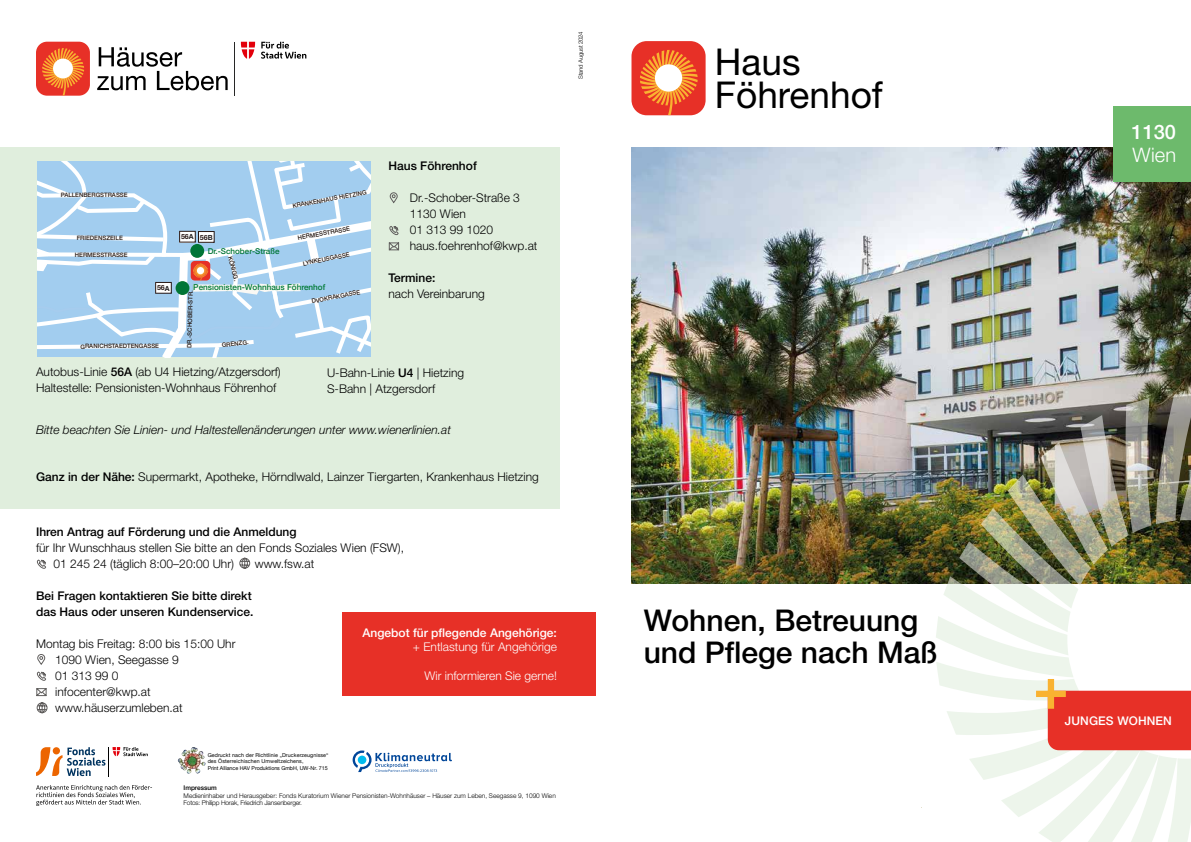
<style>
.page{position:relative;width:1191px;height:842px;background:#fff}
.page>*{position:absolute;margin:0;border:0;box-sizing:border-box;transform-origin:0 0}
.t1{font:37px/33px "Helvetica Neue LT Pro";color:#000}
.t2{font:36.5px/32.6px "Helvetica Neue LT Pro";color:#000}
.t3{font:500 30px/32px "Helvetica Neue LT Pro";color:#000}
.t4{font:500 20px "Helvetica Neue LT Pro";color:#fff}
.t5{font:300 20px "Helvetica Neue LT Pro";color:#fff}
.t6{font:300 12px/16px "Helvetica Neue LT Pro";color:#000}
.t7{font:500 12px/16px "Helvetica Neue LT Pro";color:#000}
.t8{font:italic 300 12px "Helvetica Neue LT Pro";color:#000}
.t9{font:300 12px "Helvetica Neue LT Pro";color:#fff}
.t10{font:500 12px "Helvetica Neue LT Pro";color:#fff}
.t11{font:500 8.1px "Helvetica Neue";color:#007a35}
.t12{font:500 8px "Helvetica Neue";color:#007536}
.t13{font:700 7px "Helvetica Neue LT Std";color:#261613}
.t14{font:300 6.5px/7.8px "Helvetica Neue LT Pro";color:#000}
.t15{font:500 6.5px "Helvetica Neue LT Pro";letter-spacing:-.005em;color:#000}
.t16{font:500 6px "Helvetica Neue";letter-spacing:-.005em;color:#241813}
.t17{font:300 6px "Helvetica Neue LT Pro";letter-spacing:-.025em;color:#000}
.t18{font:5.4px/6.4px "Helvetica Neue";letter-spacing:.015em;color:#000}
.s1{font-size:7.1px;color:#211e1f}
.s2{font-family:"Helvetica Neue LT Std";font-weight:700;font-size:10.6px}
.s3{font-weight:500}
</style>
<div class="page">
<svg style="left:97px;top:47px;width:131px;height:43px"></svg>
<div style="left:36px;top:42px;width:54px;height:54px;background:#e73027;border-radius:11px"></div>
<svg style="left:42px;top:48px;width:42px;height:47px"></svg>
<div style="left:53px;top:59px;width:20px;height:19px;background:#fff;border-radius:50%"></div>
<hr style="left:234px;top:42px;width:1px;height:53px;background:#272726">
<svg style="left:241px;top:42px;width:14px;height:17px"></svg>
<svg style="left:261px;top:42px;width:45px;height:17px"></svg>
<div style="left:0;top:147px;width:559px;height:362px;background:#e0eedd"></div>
<svg style="left:36px;top:559px;width:10px;height:10px"></svg>
<svg style="left:240px;top:557px;width:11px;height:12px"></svg>
<svg style="left:36px;top:654px;width:12px;height:59px"></svg>
<div style="left:631px;top:41px;width:74px;height:74px;background:#e73027;border-radius:15px"></div>
<svg style="left:640px;top:50px;width:57px;height:65px"></svg>
<div style="left:655px;top:64px;width:27px;height:28px;background:#fff;border-radius:50%"></div>
<img style="left:631px;top:147px;width:560px;height:437px">
<svg style="left:389px;top:192px;width:9px;height:11px"></svg>
<svg style="left:388px;top:226px;width:12px;height:25px"></svg>
<svg style="left:37px;top:162px;width:333px;height:195px;background:#b3d5ef"></svg>
<div style="left:197px;top:267px;width:7px;height:7px;background:#fff;border-radius:50%"></div>
<div style="left:342px;top:612px;width:253px;height:84px;background:#e73027"></div>
<div style="left:1113px;top:106px;width:78px;height:75px;background:#6dba6c"></div>
<svg style="left:187px;top:747px;width:7px;height:7px"></svg>
<svg style="left:36px;top:785px;width:116px;height:21px"></svg>
<svg style="left:36px;top:747px;width:112px;height:29px"></svg>
<svg style="left:352px;top:750px;width:100px;height:22px"></svg>
<img style="left:935px;top:394px;width:256px;height:448px">
<p class="t17" style="left:577px;top:79px;width:49px;rotate:-90deg">Stand August 2024</p>
<p class="t16" style="left:61px;top:190px;width:68px">PALLENBERGSTRASSE</p>
<p class="t16" style="left:77px;top:232px;width:48px;rotate:1deg">FRIEDENSZEILE</p>
<p class="t13" style="left:181px;top:233px;width:33px">56<span class="s1">A</span> 56<span class="s1">B</span></p>
<p class="t16" style="left:292px;top:201px;width:77px;rotate:-10deg">KRANKENHAUS HIETZING</p>
<p class="t16" style="left:297px;top:233px;width:54px;rotate:-10deg">HERMESSTRASSE</p>
<p class="t12" style="left:193px;top:244px;width:88px"><span class="s2">H</span> Dr.-Schober-Straße</p>
<p class="t16" style="left:302px;top:259px;width:49px;rotate:-11deg">LYNKEUSGASSE</p>
<p class="t16" style="left:311px;top:296px;width:51px;rotate:-11deg">DVOKRAKGASSE</p>
<p class="t16" style="left:75px;top:250px;width:54px">HERMESSTRASSE</p>
<p class="t16" style="left:235px;top:255px;width:27px;rotate:76deg">KÖNIGG.</p>
<p class="t11" style="left:193px;top:281px;width:134px">Pensionisten-Wohnhaus Föhrenhof</p>
<p class="t12" style="left:179px;top:281px;width:122px"><span class="s2">H</span> Pensionistenheim Föhrenhof</p>
<p class="t13" style="left:157px;top:284px;width:14px">56<span class="s1">A</span></p>
<p class="t16" style="left:185px;top:348px;width:59px;rotate:-89deg">DR.-SCHOBER-STR.</p>
<p class="t16" style="left:80px;top:341px;width:80px">GRANICHSTAEDTENGASSE</p>
<p class="t16" style="left:221px;top:340px;width:28px;rotate:-6deg">GRENZG.</p>
<p class="t7" style="left:388px;top:158px;width:90px">Haus Föhrenhof</p>
<p class="t6" style="left:410px;top:190px;width:129px">Dr.-Schober-Straße 3<br>1130 Wien<br>01 313 99 1020 haus.foehrenhof@kwp.at</p>
<p class="t7" style="left:388px;top:270px;width:48px">Termine:</p>
<p class="t6" style="left:388px;top:286px;width:98px">nach Vereinbarung</p>
<p class="t6" style="left:36px;top:364px;width:246px">Autobus-Linie <span class="s3">56A</span> (ab U4 Hietzing/Atzgersdorf)<br>Haltestelle: Pensionisten-Wohnhaus Föhrenhof</p>
<p class="t6" style="left:327px;top:365px;width:139px">U-Bahn-Linie <span class="s3">U4</span> | Hietzing<br>S-Bahn | Atzgersdorf</p>
<p class="t8" style="left:36px;top:422px;width:416px">Bitte beachten Sie Linien- und Haltestellenänderungen unter www.wienerlinien.at</p>
<p class="t6" style="left:36px;top:468px;width:504px"><span class="s3">Ganz in der Nähe:</span> Supermarkt, Apotheke, Hörndlwald, Lainzer Tiergarten, Krankenhaus Hietzing</p>
<p class="t7" style="left:36px;top:523px;width:262px">Ihren Antrag auf Förderung und die Anmeldung</p>
<p class="t6" style="left:53px;top:539px;width:352px;text-indent:-17px">für Ihr Wunschhaus stellen Sie bitte an den Fonds Soziales Wien (FSW),<br>01 245 24 (täglich 8:00–20:00 Uhr)</p>
<p class="t6" style="left:255px;top:555px;width:61px">www.fsw.at</p>
<p class="t7" style="left:36px;top:587px;width:219px">Bei Fragen kontaktieren Sie bitte direkt das Haus oder unseren Kundenservice.</p>
<p class="t6" style="left:55px;top:635px;width:182px;text-indent:-19px">Montag bis Freitag: 8:00 bis 15:00 Uhr<br>1090 Wien, Seegasse 9<br>01 313 99 0<br>infocenter@kwp.at www.häuserzumleben.at</p>
<p class="t18" style="left:208px;top:752px;width:122px">Gedruckt nach der Richtlinie „Druckerzeugnisse“ des Österreichischen Umweltzeichens,<br>Print Alliance HAV Produktions GmbH, UW-Nr. 715</p>
<p class="t10" style="left:362px;top:625px;width:196px">Angebot für pflegende Angehörige:</p>
<p class="t9" style="left:413px;top:640px;width:145px">+ Entlastung für Angehörige</p>
<p class="t9" style="left:424px;top:668px;width:134px">Wir informieren Sie gerne!</p>
<p class="t15" style="left:184px;top:783px;width:35px">Impressum</p>
<p class="t14" style="left:184px;top:791px;width:374px">Medieninhaber und Herausgeber: Fonds Kuratorium Wiener Pensionisten-Wohnhäuser – Häuser zum Leben, Seegasse 9, 1090 Wien<br>Fotos: Philipp Horak, Friedrich Jansenberger.</p>
<h2 class="t2" style="left:715px;top:45px;width:124px">Haus<br>Alszeile</h2>
<h1 class="t1" style="left:715px;top:44px;width:169px;text-indent:27px">a<br>Föhrenhof</h1>
<h3 class="t3" style="left:643px;top:604px;width:295px">Wohnen, Betreuung und Pflege nach Maß</h3>
<h3 class="t4" style="left:1131px;top:119px;width:46px">1130</h3>
<h3 class="t5" style="left:1132px;top:142px;width:45px">Wien</h3>
<p class="t10" style="left:1065px;top:714px;width:108px">JUNGES WOHNEN</p>
</div>
